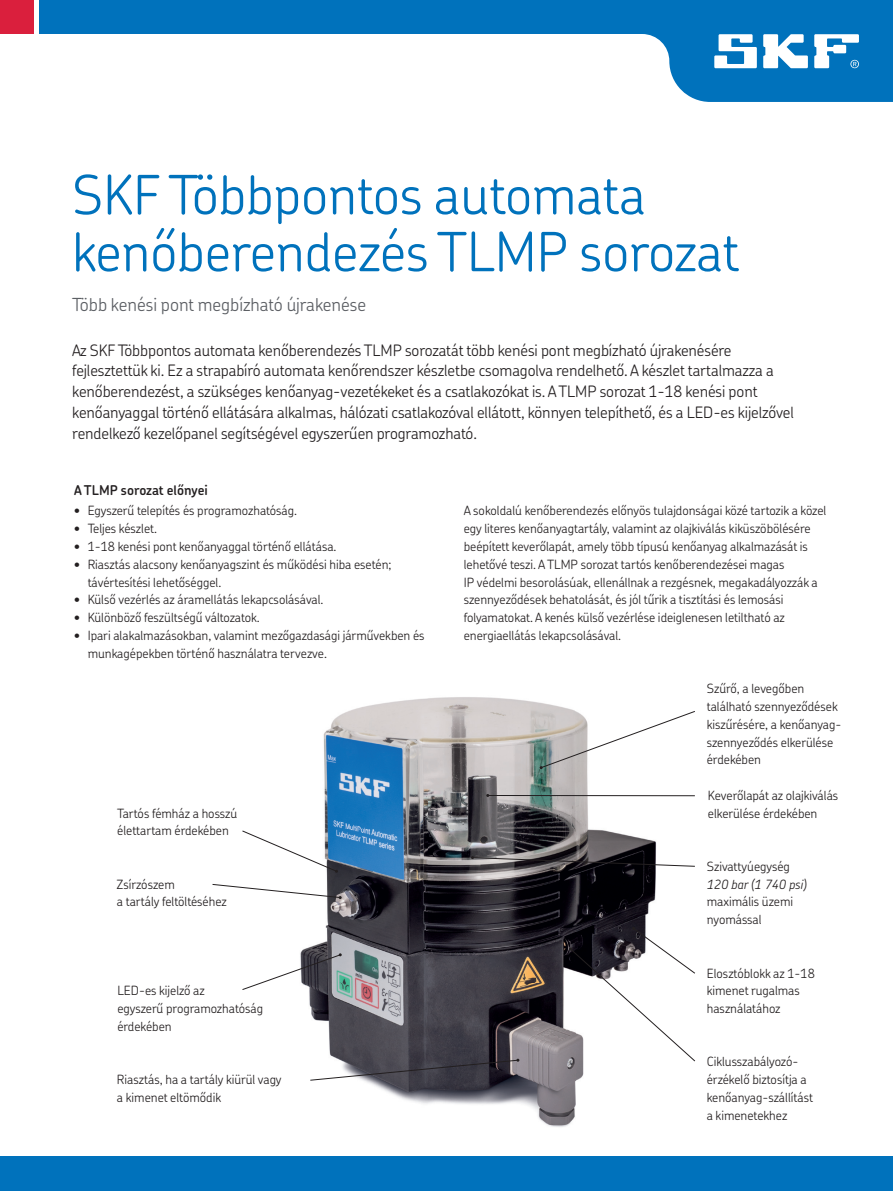
<style>
.page{position:relative;width:893px;height:1191px;background:#fff}
.page>*{position:absolute;margin:0;border:0;box-sizing:border-box;transform-origin:0 0}
.t1{font:300 54px/57px "SKF Chevin OT";color:#0072bc}
.t2{font:300 18px "SKF Chevin OT";color:#5c5f64}
.t3{font:300 15.75px/21px "SKF Chevin OT";letter-spacing:-.005em;color:#231f20}
.t4{font:600 13.5px "SKF Chevin OT";color:#231f20}
.t5{font:300 12.75px/17.7px "SKF Chevin OT";color:#231f20}
.t6{font:italic 300 12.75px "SKF Chevin OT";color:#231f20}
</style>
<div class="page">
<div style="left:0;top:1157px;width:892px;height:34px;background:#0072bc"></div>
<svg style="left:39px;top:0;width:853px;height:102px"></svg>
<svg style="left:714px;top:34px;width:42px;height:34px"></svg>
<svg style="left:763px;top:34px;width:44px;height:34px"></svg>
<svg style="left:814px;top:34px;width:44px;height:34px"></svg>
<div style="left:0;top:0;width:34px;height:34px;background:#da1f3d"></div>
<img style="left:300px;top:697px;width:373px;height:430px">
<svg style="left:212px;top:884px;width:130px;height:15px"></svg>
<hr style="left:487px;top:795px;width:207px;height:1px;background:#231f20">
<svg style="left:471px;top:856px;width:224px;height:11px;background:#605e60"></svg>
<svg style="left:242px;top:953px;width:100px;height:38px"></svg>
<svg style="left:309px;top:1059px;width:210px;height:22px"></svg>
<svg style="left:242px;top:830px;width:96px;height:43px"></svg>
<svg style="left:539px;top:710px;width:156px;height:59px"></svg>
<svg style="left:569px;top:927px;width:126px;height:135px"></svg>
<h1 class="t1" style="left:72px;top:159px;width:668px">SKF Többpontos automata kenőberendezés TLMP sorozat</h1>
<h2 class="t2" style="left:72px;top:288px;width:295px">Több kenési pont megbízható újrakenése</h2>
<p class="t3" style="left:72px;top:337px;width:723px">Az SKF Többpontos automata kenőberendezés TLMP sorozatát több kenési pont megbízható újrakenésére fejlesztettük ki. Ez a strapabíró automata kenőrendszer készletbe csomagolva rendelhető. A készlet tartalmazza a kenőberendezést, a szükséges kenőanyag-vezetékeket és a csatlakozókat is. A TLMP sorozat 1-18 kenési pont kenőanyaggal történő ellátására alkalmas, hálózati csatlakozóval ellátott, könnyen telepíthető, és a LED-es kijelzővel rendelkező kezelőpanel segítségével egyszerűen programozható.</p>
<p class="t4" style="left:74px;top:477px;width:135px">A TLMP sorozat előnyei</p>
<p class="t5" style="left:74px;top:500px;width:224px">• Egyszerű telepítés és programozhatóság.</p>
<p class="t5" style="left:74px;top:518px;width:85px">• Teljes készlet.</p>
<p class="t5" style="left:74px;top:536px;width:264px">• 1-18 kenési pont kenőanyaggal történő ellátása.</p>
<p class="t5" style="left:88px;top:554px;width:305px;text-indent:-14px">• Riasztás alacsony kenőanyagszint és működési hiba esetén; távértesítési lehetőséggel.</p>
<p class="t5" style="left:74px;top:589px;width:251px">• Külső vezérlés az áramellátás lekapcsolásával.</p>
<p class="t5" style="left:74px;top:607px;width:187px">• Különböző feszültségű változatok.</p>
<p class="t5" style="left:88px;top:625px;width:338px;text-indent:-14px">• Ipari alakalmazásokban, valamint mezőgazdasági járművekben és munkagépekben történő használatra tervezve.</p>
<p class="t5" style="left:117px;top:802px;width:122px">Tartós fémház a hosszú élettartam érdekében</p>
<p class="t5" style="left:117px;top:873px;width:111px">Zsírzószem<br>a tartály feltöltéséhez</p>
<p class="t5" style="left:117px;top:980px;width:147px">LED-es kijelző az<br>egyszerű programozhatóság érdekében</p>
<p class="t5" style="left:117px;top:1069px;width:166px">Riasztás, ha a tartály kiürül vagy a kimenet eltömődik</p>
<p class="t5" style="left:463px;top:500px;width:364px">A sokoldalú kenőberendezés előnyös tulajdonságai közé tartozik a közel egy literes kenőanyagtartály, valamint az olajkiválás kiküszöbölésére beépített keverőlapát, amely több típusú kenőanyag alkalmazását is lehetővé teszi. A TLMP sorozat tartós kenőberendezései magas<br>IP védelmi besorolásúak, ellenállnak a rezgésnek, megakadályozzák a szennyeződések behatolását, és jól tűrik a tisztítási és lemosási folyamatokat. A kenés külső vezérlése ideiglenesen letiltható az energiaellátás lekapcsolásával.</p>
<p class="t5" style="left:706px;top:678px;width:136px">Szűrő, a levegőben található szennyeződések kiszűrésére, a kenőanyag&shy;szennyeződés elkerülése érdekében</p>
<p class="t5" style="left:708px;top:785px;width:132px">Keverőlapát az olajkiválás elkerülése érdekében</p>
<p class="t5" style="left:706px;top:856px;width:85px">Szivattyúegység</p>
<p class="t6" style="left:706px;top:872px;width:101px">120 bar (1 740 psi)</p>
<p class="t5" style="left:706px;top:891px;width:88px">maximális üzemi nyomással</p>
<p class="t5" style="left:706px;top:962px;width:110px">Elosztóblokk az 1-18 kimenet rugalmas használatához</p>
<p class="t5" style="left:706px;top:1051px;width:108px">Ciklusszabályozó&shy;érzékelő biztosítja a kenőanyag-szállítást a kimenetekhez</p>
</div>
